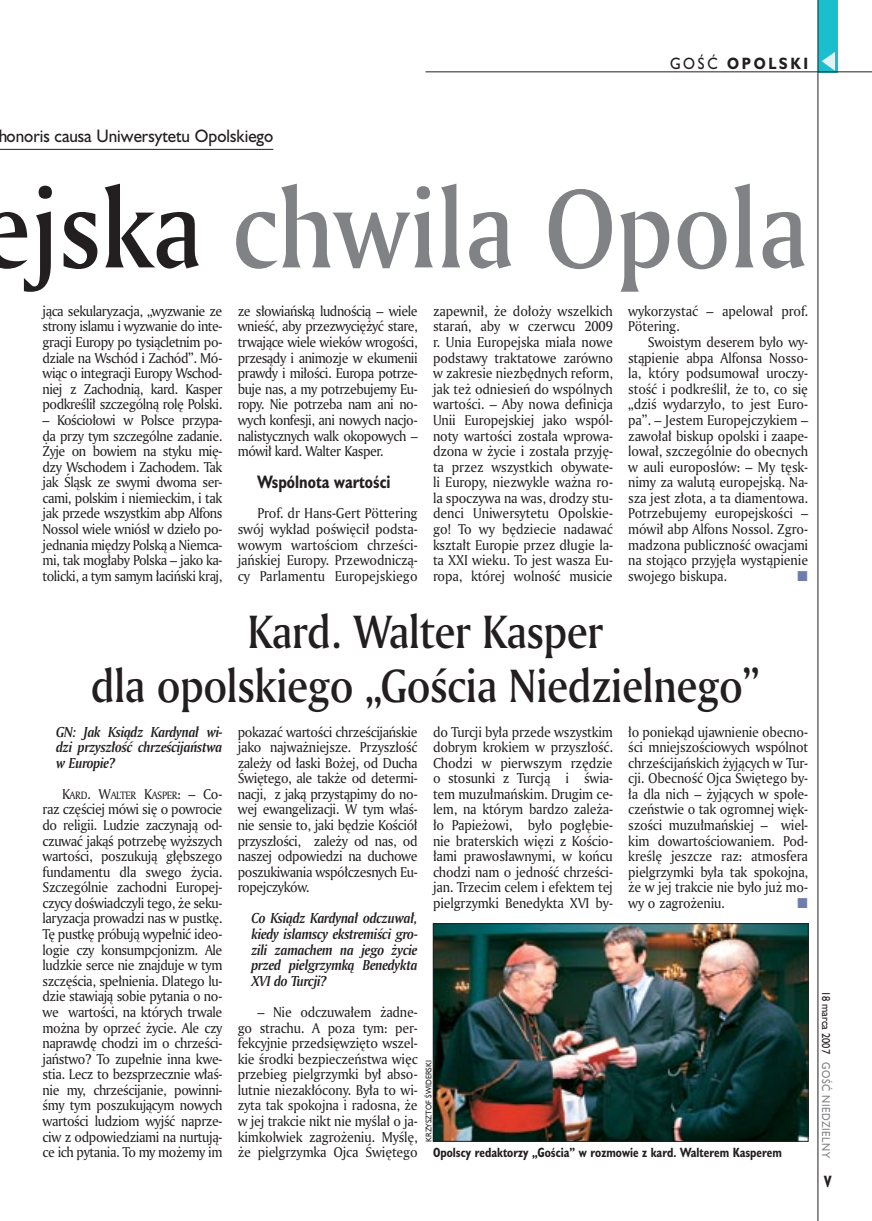
<style>
.page{position:relative;width:872px;height:1221px;background:#fff}
.page>*{position:absolute;margin:0;border:0;box-sizing:border-box;transform-origin:0 0}
.t1{font:108px "Amerigo Md PL";color:#808285;scale:.9 1}
._05a_tytyl_AmMd_32_pt{font:45px/54px "Amerigo Md PL";letter-spacing:-.015em;color:#231f20;text-align:center;scale:.9 1}
.t2{font:16.5px "Humanst 521 PL";color:#231f20;scale:.94 1}
._04_srodtytul_HuCB_11_pt{font:700 16.5px "Humanst 521 Cn PL";color:#231f20;scale:.94 1}
._15b_temat_prawo{font:700 15px "Humanst 521 PL";letter-spacing:.2em;color:#231f20;scale:.9 1}
._17_pagina_prawa{font:700 15px "Humanst 521 Cn PL";color:#231f20;scale:.94 1}
._07_wywiad_pytanie{font:italic 700 13.95px/15.6px "Amerigo PL";letter-spacing:-.02em;color:#231f20;text-align:justify;scale:.94 1}
._01_body_tekst{font:13.8px/15.6px "Amerigo PL";letter-spacing:-.015em;color:#231f20;text-align:justify;scale:.94 1}
._09_podpis_zdjecia_HuCnB{font:700 12.3px "Humanst 521 Cn PL";color:#231f20;scale:.94 1}
._19a_data_prawa_GOSC{font:10.5px "Humanst 521 PL";letter-spacing:.05em;color:#808285;scale:.9 1}
._19_data_prawa{font:10.5px "Humanst 521 PL";color:#231f20;scale:.9 1}
._01_body_tekst-2{font:10.35px "Amerigo PL";letter-spacing:-.035em;color:#231f20;scale:.94 1}
._09a_autor_zdjecia_Hu_5_pt{font:7.5px "Humanst 521 PL";color:#231f20;scale:.94 1}
.s1{font-weight:400}
.s2{color:#231f20}
.s3{font-size:13.8px}
</style>
<div class="page">
<hr style="left:0;top:149px;width:273px;height:1px;background:#231f20">
<div style="left:818px;top:0;width:19px;height:72px;background:#1bbecd"></div>
<hr style="left:817px;top:0;width:1px;height:1220px;background:#231f20">
<svg style="left:821px;top:52px;width:14px;height:19px"></svg>
<hr style="left:425px;top:72px;width:447px;height:1px;background:#231f20">
<img style="left:435px;top:925px;width:371px;height:214px">
<div style="left:433px;top:923px;width:375px;height:218px;border:1px solid #231f20"></div>
<p class="_15b_temat_prawo" style="left:670px;top:53px;width:155px"><span class="s1">GOŚĆ</span> OPOLSKI</p>
<p class="t2" style="left:-2px;top:125px;width:294px">honoris causa Uniwersytetu Opolskiego</p>
<h1 class="t1" style="left:-20px;top:156px;width:921px"><span class="s2">ejska</span> chwila Opola</h1>
<p class="_01_body_tekst" style="left:43px;top:303px;width:193px">jąca sekularyzacja, „wyzwanie ze strony islamu i wyzwanie do inte&shy;gracji Europy po tysiącletnim po&shy;dziale na Wschód i Zachód”. Mó&shy;wiąc o integracji Europy Wschod&shy;niej z Zachodnią, kard. Kasper podkreślił szczególną rolę Polski.</p>
<p class="_01_body_tekst" style="left:43px;top:412px;width:193px">– Kościołowi w Polsce przypa&shy;da przy tym szczególne zadanie.<br>Żyje on bowiem na styku mię&shy;dzy Wschodem i Zachodem. Tak jak Śląsk ze swymi dwoma ser&shy;cami, polskim i niemieckim, i tak jak przede wszystkim abp Alfons Nossol wiele wniósł w dzieło po&shy;jednania między Polską a Niemca&shy;mi, tak mogłaby Polska – jako ka&shy;tolicki, a tym samym łaciński kraj,</p>
<p class="_01_body_tekst" style="left:238px;top:303px;width:193px">ze słowiańską ludnością – wiele wnieść, aby przezwyciężyć stare, trwające wiele wieków wrogości, przesądy i animozje w ekumenii prawdy i miłości. Europa potrze&shy;buje nas, a my potrzebujemy Eu&shy;ropy. Nie potrzeba nam ani no&shy;wych konfesji, ani nowych nacjo&shy;nalistycznych walk okopowych – mówił kard. Walter Kasper.</p>
<p class="_04_srodtytul_HuCB_11_pt" style="left:257px;top:471px;width:143px">Wspólnota wartości</p>
<p class="_01_body_tekst" style="left:238px;top:505px;width:193px;text-indent:20px">Prof. dr Hans-Gert Pöttering swój wykład poświęcił podsta&shy;wowym wartościom chrześci&shy;jańskiej Europy. Przewodniczą&shy;cy Parlamentu Europejskiego</p>
<p class="_01_body_tekst" style="left:433px;top:303px;width:193px">zapewnił, że dołoży wszelkich starań, aby w czerwcu 2009 r. Unia Europejska miała nowe podstawy traktatowe zarówno w zakresie niezbędnych reform, jak też odniesień do wspólnych wartości. – Aby nowa definicja Unii Europejskiej jako wspól&shy;noty wartości została wprowa&shy;dzona w życie i została przyję&shy;ta przez wszystkich obywate&shy;li Europy, niezwykle ważna ro&shy;la spoczywa na was, drodzy stu&shy;denci Uniwersytetu Opolskie&shy;go! To wy będziecie nadawać kształt Europie przez długie la&shy;ta XXI wieku. To jest wasza Eu&shy;ropa, której wolność musicie</p>
<p class="_01_body_tekst" style="left:628px;top:303px;width:193px">wykorzystać – apelował prof.<br>Pötering.</p>
<p class="_01_body_tekst" style="left:628px;top:334px;width:193px;text-indent:20px">Swoistym deserem było wy&shy;stąpienie abpa Alfonsa Nosso&shy;la, który podsumował uroczy&shy;stość i podkreślił, że to, co się „dziś wydarzyło, to jest Euro&shy;pa”. – Jestem Europejczykiem – zawołał biskup opolski i zaape&shy;lował, szczególnie do obecnych w auli europosłów: – My tęsk&shy;nimy za walutą europejską. Na&shy;sza jest złota, a ta diamentowa.<br>Potrzebujemy europejskości – mówił abp Alfons Nossol. Zgro&shy;madzona publiczność owacjami na stojąco przyjęła wystąpienie swojego biskupa.</p>
<p class="_05a_tytyl_AmMd_32_pt" style="left:91px;top:603px;width:745px">Kard. Walter Kasper<br>dla opolskiego „Gościa Niedzielnego”</p>
<p class="_07_wywiad_pytanie" style="left:56px;top:723px;width:179px">GN: Jak Ksiądz Kardynał wi&shy;dzi przyszłość chrześcijaństwa w Europie?</p>
<p class="_01_body_tekst-2" style="left:62px;top:788px;width:172px"><span class="s3">K</span>ARD<span class="s3">. W</span>ALTER <span class="s3">K</span>ASPER<span class="s3">: – Co-</span></p>
<p class="_01_body_tekst" style="left:43px;top:801px;width:193px">raz częściej mówi się o powrocie do religii. Ludzie zaczynają od&shy;czuwać jakąś potrzebę wyższych wartości, poszukują głębszego fundamentu dla swego życia.<br>Szczególnie zachodni Europej&shy;czycy doświadczyli tego, że seku&shy;laryzacja prowadzi nas w pustkę.<br>Tę pustkę próbują wypełnić ideo&shy;logie czy konsumpcjonizm. Ale ludzkie serce nie znajduje w tym szczęścia, spełnienia. Dlatego lu&shy;dzie stawiają sobie pytania o no&shy;we wartości, na których trwale można by oprzeć życie. Ale czy naprawdę chodzi im o chrześci&shy;jaństwo? To zupełnie inna kwe&shy;stia. Lecz to bezsprzecznie właś&shy;nie my, chrześcijanie, powinni&shy;śmy tym poszukującym nowych wartości ludziom wyjść naprze&shy;ciw z odpowiedziami na nurtują&shy;ce ich pytania. To my możemy im</p>
<p class="_01_body_tekst" style="left:433px;top:723px;width:193px">do Turcji była przede wszystkim dobrym krokiem w przyszłość.<br>Chodzi w pierwszym rzędzie o stosunki z Turcją i świa&shy;tem muzułmańskim. Drugim ce&shy;lem, na którym bardzo zależa&shy;ło Papieżowi, było pogłębie&shy;nie braterskich więzi z Kościo&shy;łami prawosławnymi, w końcu chodzi nam o jedność chrześci&shy;jan. Trzecim celem i efektem tej pielgrzymki Benedykta XVI by-</p>
<p class="_01_body_tekst" style="left:628px;top:723px;width:193px">ło poniekąd ujawnienie obecno&shy;ści mniejszościowych wspólnot chrześcijańskich żyjących w Tur&shy;cji. Obecność Ojca Świętego by&shy;ła dla nich – żyjących w społe&shy;czeństwie o tak ogromnej więk&shy;szości muzułmańskiej – wiel&shy;kim dowartościowaniem. Pod&shy;kreślę jeszcze raz: atmosfera pielgrzymki była tak spokojna, że w jej trakcie nie było już mo&shy;wy o zagrożeniu.</p>
<p class="_01_body_tekst" style="left:238px;top:723px;width:193px">pokazać wartości chrześcijańskie jako najważniejsze. Przyszłość zależy od łaski Bożej, od Ducha Świętego, ale także od determi&shy;nacji, z jaką przystąpimy do no&shy;wej ewangelizacji. W tym właś&shy;nie sensie to, jaki będzie Kościół przyszłości, zależy od nas, od naszej odpowiedzi na duchowe poszukiwania współczesnych Eu&shy;ropejczyków.</p>
<p class="_07_wywiad_pytanie" style="left:251px;top:910px;width:179px">Co Ksiądz Kardynał odczuwał, kiedy islamscy ekstremiści gro&shy;zili zamachem na jego życie przed pielgrzymką Benedykta XVI do Turcji?</p>
<p class="_01_body_tekst" style="left:238px;top:1003px;width:193px;text-indent:20px">– Nie odczuwałem żadne&shy;go strachu. A poza tym: per&shy;fekcyjnie przedsięwzięto wszel&shy;kie środki bezpieczeństwa więc przebieg pielgrzymki był abso&shy;lutnie niezakłócony. Była to wi&shy;zyta tak spokojna i radosna, że w jej trakcie nikt nie myślał o ja&shy;kimkolwiek zagrożeniu. Myślę, że pielgrzymka Ojca Świętego</p>
<p class="_09a_autor_zdjecia_Hu_5_pt" style="left:424px;top:1141px;width:88px;rotate:-90deg">KRZYSZTOF ŚWIDERSKI</p>
<p class="_09_podpis_zdjecia_HuCnB" style="left:433px;top:1144px;width:373px">Opolscy redaktorzy „Gościa” w rozmowie z kard. Walterem Kasperem</p>
<p class="_19_data_prawa" style="left:833px;top:990px;width:71px;rotate:90deg">18 marca 2007</p>
<p class="_19a_data_prawa_GOSC" style="left:833px;top:1062px;width:108px;rotate:90deg">GOŚĆ NIEDZIELNY</p>
<p class="_17_pagina_prawa" style="left:824px;top:1171px;width:9px">V</p>
</div>
